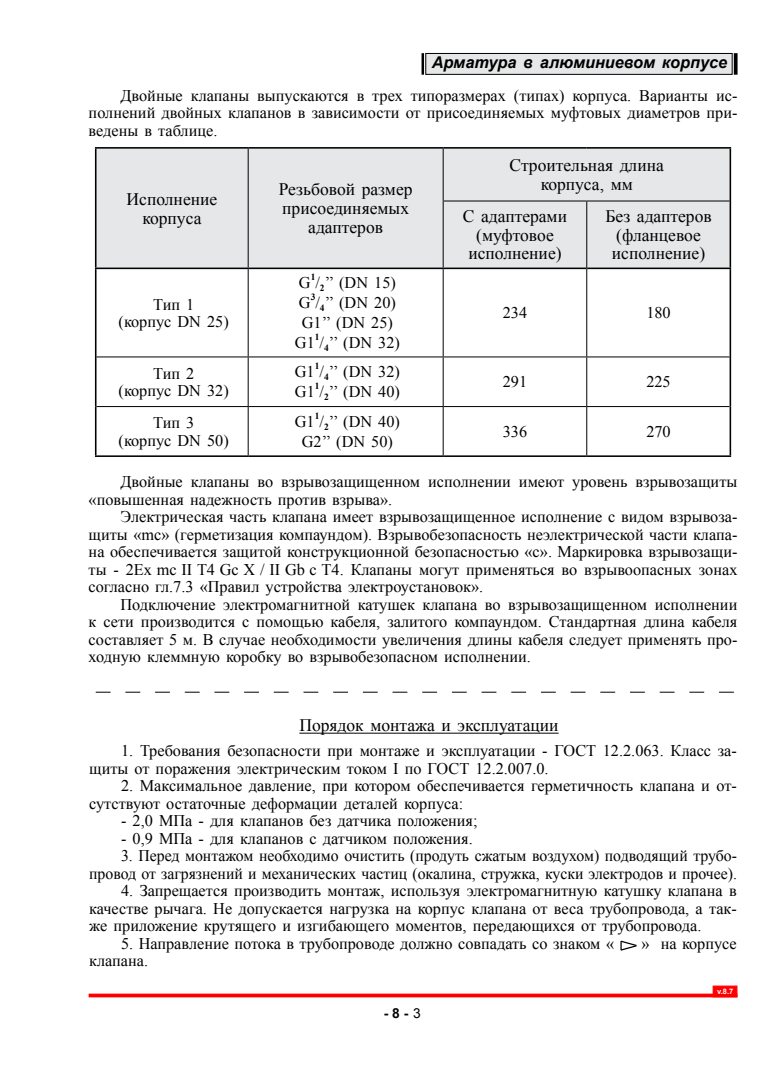
<style>
.page{position:relative;width:780px;height:1088px;background:#fff}
.page>*{position:absolute;margin:0;border:0;box-sizing:border-box;transform-origin:0 0}
.t1{font:17.5px/18.8px "Times New Roman";color:#000;text-align:center}
.t2{font:16.25px/17.5px "Times New Roman";color:#000;text-align:justify}
.t3{font:italic 700 16.25px "Arial";color:#000}
.t4{font:700 13.75px "Arial";color:#000}
.t5{font:700 9.5px "Times New Roman";color:#000}
.t6{font:700 7.5px "Arial";color:#fff}
.s1{font-weight:400}
</style>
<div class="page">
<svg style="left:89px;top:993px;width:623px;height:4px;background:#ff2727"></svg>
<div style="left:712px;top:985px;width:25px;height:12px;background:#f00;border:1px solid #f00"></div>
<div style="left:426px;top:53px;width:306px;height:21px;background:#e6e7e8"></div>
<div style="left:425px;top:53px;width:307px;height:22px;border:1px solid #000"></div>
<hr style="left:421px;top:53px;width:3px;height:22px;background:#000">
<svg style="left:733px;top:53px;width:4px;height:22px"></svg>
<div style="left:96px;top:149px;width:633px;height:119px;background:#e6e7e8"></div>
<hr style="left:248px;top:269px;width:1px;height:87px;background:#000">
<hr style="left:442px;top:269px;width:1px;height:87px;background:#000">
<hr style="left:96px;top:356px;width:152px;height:1px;background:#000">
<hr style="left:248px;top:356px;width:195px;height:1px;background:#000">
<hr style="left:248px;top:357px;width:1px;height:49px;background:#000">
<hr style="left:443px;top:356px;width:143px;height:1px;background:#000">
<hr style="left:442px;top:357px;width:1px;height:49px;background:#000">
<hr style="left:586px;top:356px;width:143px;height:1px;background:#000">
<hr style="left:96px;top:406px;width:152px;height:1px;background:#000">
<hr style="left:248px;top:406px;width:195px;height:1px;background:#000">
<hr style="left:248px;top:407px;width:1px;height:48px;background:#000">
<hr style="left:443px;top:406px;width:143px;height:1px;background:#000">
<hr style="left:442px;top:407px;width:1px;height:48px;background:#000">
<hr style="left:586px;top:406px;width:143px;height:1px;background:#000">
<hr style="left:729px;top:269px;width:2px;height:88px;background:#000">
<hr style="left:729px;top:357px;width:2px;height:49px;background:#000">
<hr style="left:729px;top:406px;width:2px;height:49px;background:#000">
<hr style="left:443px;top:455px;width:143px;height:2px;background:#000">
<hr style="left:586px;top:455px;width:145px;height:2px;background:#000">
<hr style="left:95px;top:269px;width:1px;height:88px;background:#000">
<hr style="left:95px;top:357px;width:1px;height:49px;background:#000">
<hr style="left:95px;top:406px;width:1px;height:49px;background:#000">
<hr style="left:95px;top:455px;width:153px;height:2px;background:#000">
<hr style="left:248px;top:455px;width:195px;height:2px;background:#000">
<hr style="left:443px;top:147px;width:143px;height:2px;background:#000">
<hr style="left:586px;top:147px;width:145px;height:2px;background:#000">
<hr style="left:729px;top:149px;width:2px;height:52px;background:#000">
<hr style="left:729px;top:201px;width:2px;height:67px;background:#000">
<hr style="left:443px;top:268px;width:143px;height:1px;background:#000">
<hr style="left:587px;top:268px;width:144px;height:1px;background:#000">
<hr style="left:95px;top:147px;width:153px;height:2px;background:#000">
<hr style="left:95px;top:149px;width:1px;height:52px;background:#000">
<hr style="left:95px;top:201px;width:1px;height:67px;background:#000">
<hr style="left:95px;top:268px;width:153px;height:1px;background:#000">
<hr style="left:248px;top:147px;width:195px;height:2px;background:#000">
<hr style="left:248px;top:149px;width:1px;height:52px;background:#000">
<hr style="left:442px;top:149px;width:1px;height:52px;background:#000">
<hr style="left:248px;top:201px;width:1px;height:67px;background:#000">
<hr style="left:442px;top:201px;width:1px;height:67px;background:#000">
<hr style="left:248px;top:268px;width:195px;height:1px;background:#000">
<hr style="left:442px;top:201px;width:144px;height:1px;background:#000">
<hr style="left:586px;top:201px;width:143px;height:1px;background:#000">
<hr style="left:586px;top:201px;width:1px;height:67px;background:#000">
<hr style="left:586px;top:268px;width:1px;height:88px;background:#000">
<hr style="left:586px;top:357px;width:1px;height:49px;background:#000">
<hr style="left:586px;top:407px;width:1px;height:48px;background:#000">
<hr style="left:299px;top:733px;width:259px;height:1px;background:#000">
<svg style="left:96px;top:692px;width:637px;height:1px"></svg>
<svg style="left:620px;top:940px;width:17px;height:11px"></svg>
<p class="t3" style="left:432px;top:51px;width:297px">Арматура в алюминиевом корпусе</p>
<p class="t2" style="left:89px;top:86px;width:650px;text-indent:32px">Двойные клапаны выпускаются в трех типоразмерах (типах) корпуса. Варианты ис&shy;полнений двойных клапанов в зависимости от присоединяемых муфтовых диаметров при&shy;ведены в таблице.</p>
<p class="t1" style="left:127px;top:189px;width:92px">Исполнение корпуса</p>
<p class="t1" style="left:279px;top:180px;width:135px">Резьбовой размер присоединяемых адаптеров</p>
<p class="t2" style="left:119px;top:295px;width:112px;text-align:center">Тип 1<br>(корпус DN 25)</p>
<p class="t5" style="left:311px;top:270px;width:6px">1</p>
<p class="t2" style="left:299px;top:294px;width:98px">G /<sub>4</sub>’’ (DN 20)</p>
<p class="t2" style="left:299px;top:274px;width:98px">G /<sub>2</sub>’’ (DN 15)</p>
<p class="t5" style="left:311px;top:290px;width:6px">3</p>
<p class="t2" style="left:295px;top:312px;width:106px;line-height:20px;text-align:center">G1’’ (DN 25)<br>G1 /<sub>4</sub>’’ (DN 32)</p>
<p class="t5" style="left:315px;top:330px;width:6px">1</p>
<p class="t1" style="left:509px;top:155px;width:156px">Строительная длина корпуса, мм</p>
<p class="t1" style="left:463px;top:206px;width:106px">С адаптерами (муфтовое исполнение)</p>
<p class="t1" style="left:605px;top:206px;width:108px">Без адаптеров (фланцевое исполнение)</p>
<p class="t2" style="left:502px;top:304px;width:26px">234</p>
<p class="t2" style="left:646px;top:304px;width:26px">180</p>
<p class="t5" style="left:315px;top:359px;width:6px">1</p>
<p class="t2" style="left:295px;top:383px;width:106px">G1 /<sub>2</sub>’’ (DN 40)</p>
<p class="t2" style="left:119px;top:364px;width:112px;text-align:center">Тип 2<br>(корпус DN 32)</p>
<p class="t2" style="left:295px;top:363px;width:107px">G1 /<sub>4</sub>’’ (DN 32)</p>
<p class="t5" style="left:315px;top:379px;width:6px">1</p>
<p class="t2" style="left:502px;top:373px;width:26px">291</p>
<p class="t2" style="left:646px;top:373px;width:26px">225</p>
<p class="t5" style="left:315px;top:409px;width:6px">1</p>
<p class="t2" style="left:302px;top:432px;width:93px">G2’’ (DN 50)</p>
<p class="t2" style="left:119px;top:413px;width:112px;text-align:center">Тип 3<br>(корпус DN 50)</p>
<p class="t2" style="left:295px;top:412px;width:107px">G1 /<sub>2</sub>’’ (DN 40)</p>
<p class="t2" style="left:502px;top:422px;width:26px">336</p>
<p class="t2" style="left:646px;top:422px;width:26px">270</p>
<p class="t2" style="left:89px;top:472px;width:650px;text-indent:32px">Двойные клапаны во взрывозащищенном исполнении имеют уровень взрывозащиты «повышенная надежность против взрыва».</p>
<p class="t2" style="left:89px;top:507px;width:650px;text-indent:32px">Электрическая часть клапана имеет взрывозащищенное исполнение с видом взрывоза&shy;щиты «mc» (герметизация компаундом). Взрывобезопасность неэлектрической части клапа&shy;на обеспечивается защитой конструкционной безопасностью «с». Маркировка взрывозащи&shy;ты - 2Ex mc II T4 Gc Х / II Gb c T4. Клапаны могут применяться во взрывоопасных зонах согласно гл.7.3 «Правил устройства электроустановок».</p>
<p class="t2" style="left:89px;top:595px;width:650px;text-indent:32px">Подключение электромагнитной катушек клапана во взрывозащищенном исполнении к сети производится с помощью кабеля, залитого компаундом. Стандартная длина кабеля составляет 5 м. В случае необходимости увеличения длины кабеля следует применять про&shy;ходную клеммную коробку во взрывобезопасном исполнении.</p>
<p class="t1" style="left:299px;top:715px;width:261px">Порядок монтажа и эксплуатации</p>
<p class="t2" style="left:89px;top:742px;width:649px;text-indent:32px">1. Требования безопасности при монтаже и эксплуатации - ГОСТ 12.2.063. Класс за&shy;щиты от поражения электрическим током I по ГОСТ 12.2.007.0.</p>
<p class="t2" style="left:89px;top:777px;width:649px;text-indent:32px">2. Максимальное давление, при котором обеспечивается герметичность клапана и от&shy;сутствуют остаточные деформации деталей корпуса:</p>
<p class="t2" style="left:121px;top:812px;width:358px">- 2,0 МПа - для клапанов без датчика положения;</p>
<p class="t2" style="left:121px;top:829px;width:353px">- 0,9 МПа - для клапанов с датчиком положения.</p>
<p class="t2" style="left:89px;top:847px;width:649px;text-align:right">3. Перед монтажом необходимо очистить (продуть сжатым воздухом) подводящий трубо&shy;провод от загрязнений и механических частиц (окалина, стружка, куски электродов и прочее).</p>
<p class="t2" style="left:89px;top:882px;width:649px;text-indent:32px">4. Запрещается производить монтаж, используя электромагнитную катушку клапана в качестве рычага. Не допускается нагрузка на корпус клапана от веса трубопровода, а так&shy;же приложение крутящего и изгибающего моментов, передающихся от трубопровода.</p>
<p class="t2" style="left:121px;top:934px;width:494px">5. Направление потока в трубопроводе должно совпадать со знаком «</p>
<p class="t2" style="left:641px;top:934px;width:97px">» на корпусе</p>
<p class="t2" style="left:89px;top:952px;width:60px">клапана.</p>
<p class="t4" style="left:384px;top:1004px;width:38px">- 8 - <span class="s1">3</span></p>
<p class="t6" style="left:717px;top:986px;width:18px">v.8.7</p>
</div>
